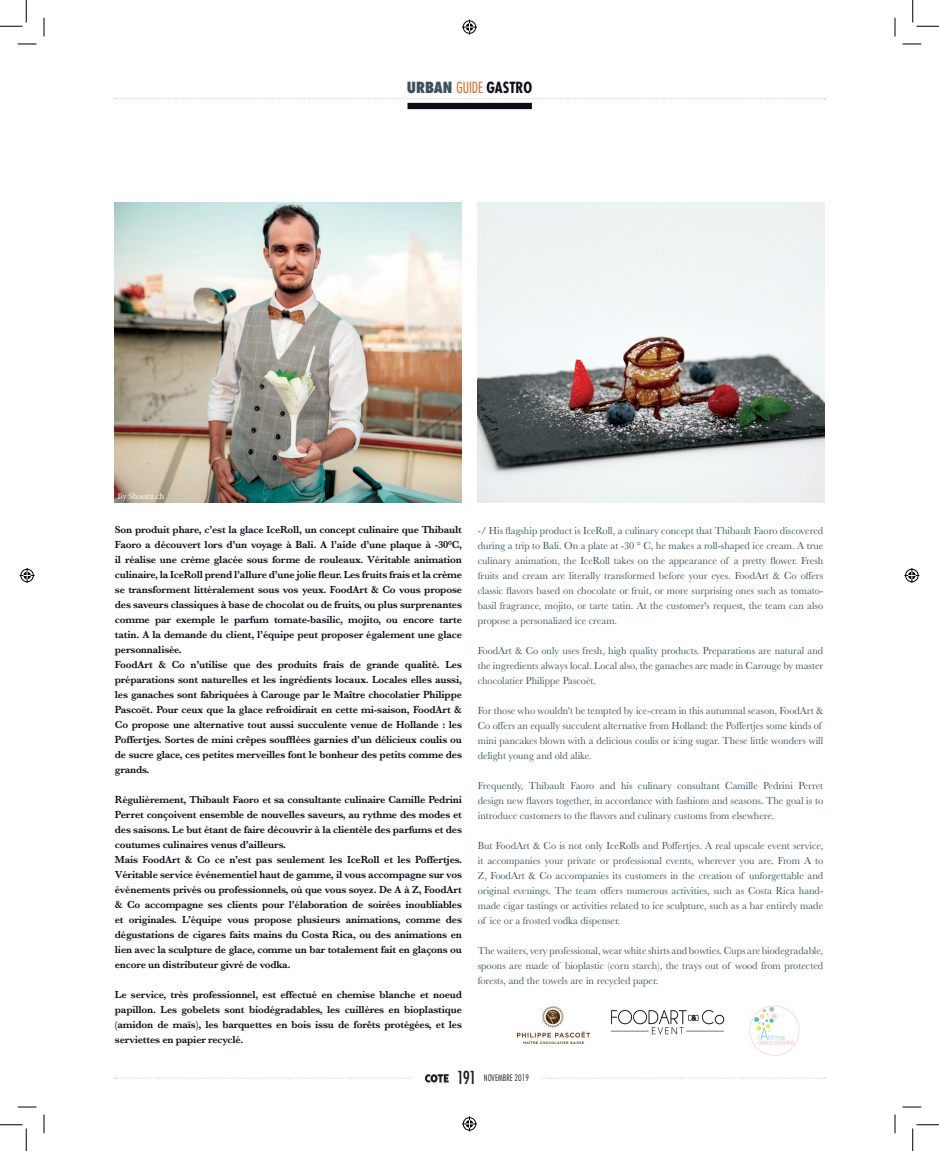
<style>
.page{position:relative;width:939px;height:1151px;background:#fff}
.page>*{position:absolute;margin:0;border:0;box-sizing:border-box;transform-origin:0 0}
.t1{font:700 condensed 15px "Futura";color:#120b19}
.t2{font:600 10.62px/15px "Baskerville";letter-spacing:-.015em;color:#120b19}
.t3{font:10.62px/15px "Baskerville";color:#3d505e;text-align:justify}
.t4{font:300 condensed 8.75px "Futura";color:#231f20}
.t5{font:8.75px "Minion Pro";color:#fff}
.s1{font-weight:800;color:#3d505e}
.s2{font-weight:300;color:#de601d}
.s3{font-weight:500;font-size:17.5px}
</style>
<div class="page">
<svg style="left:115px;top:1074px;width:709px;height:10px"></svg>
<svg style="left:115px;top:98px;width:709px;height:1px"></svg>
<div style="left:407px;top:103px;width:125px;height:6px;background:#120b19"></div>
<img style="left:611px;top:1009px;width:114px;height:26px">
<img style="left:115px;top:203px;width:347px;height:300px">
<img style="left:477px;top:203px;width:347px;height:300px">
<img style="left:749px;top:1005px;width:50px;height:50px">
<img style="left:517px;top:1006px;width:72px;height:38px">
<svg style="left:18px;top:43px;width:18px;height:2px"></svg>
<svg style="left:902px;top:43px;width:19px;height:2px"></svg>
<svg style="left:18px;top:1106px;width:18px;height:2px"></svg>
<svg style="left:902px;top:1106px;width:19px;height:2px"></svg>
<svg style="left:43px;top:18px;width:2px;height:18px"></svg>
<svg style="left:43px;top:1114px;width:2px;height:19px"></svg>
<svg style="left:894px;top:18px;width:1px;height:18px"></svg>
<svg style="left:894px;top:1114px;width:1px;height:19px"></svg>
<svg style="left:0;top:0;width:27px;height:27px"></svg>
<svg style="left:0;top:1124px;width:27px;height:27px"></svg>
<svg style="left:912px;top:0;width:26px;height:27px"></svg>
<svg style="left:912px;top:1124px;width:26px;height:27px"></svg>
<svg style="left:462px;top:20px;width:15px;height:15px"></svg>
<svg style="left:462px;top:1116px;width:15px;height:15px"></svg>
<svg style="left:20px;top:568px;width:15px;height:15px"></svg>
<svg style="left:904px;top:568px;width:15px;height:15px"></svg>
<p class="t5" style="left:117px;top:490px;width:48px">By Shootit.ch</p>
<h1 class="t1" style="left:406px;top:79px;width:127px"><span class="s1">URBAN</span> <span class="s2">GUIDE</span> GASTRO</h1>
<p class="t2" style="left:115px;top:522px;width:348px">Son produit phare, c’est la glace IceRoll, un concept culinaire que Thibault Faoro a découvert lors d’un voyage à Bali. A l’aide d’une plaque à -30°C, il réalise une crème glacée sous forme de rouleaux. Véritable animation culinaire, la IceRoll prend l’allure d’une jolie fleur. Les fruits frais et la crème se transforment littéralement sous vos yeux. FoodArt &amp; Co vous propose des saveurs classiques à base de chocolat ou de fruits, ou plus surprenantes comme par exemple le parfum tomate-basilic, mojito, ou encore tarte tatin. A la demande du client, l’équipe peut proposer également une glace personnalisée.<br>FoodArt &amp; Co n’utilise que des produits frais de grande qualité. Les préparations sont naturelles et les ingrédients locaux. Locales elles aussi, les ganaches sont fabriquées à Carouge par le Maître chocolatier Philippe Pascoët. Pour ceux que la glace refroidirait en cette mi-saison, FoodArt &amp; Co propose une alternative tout aussi succulente venue de Hollande : les Poffertjes. Sortes de mini crêpes soufflées garnies d’un délicieux coulis ou de sucre glace, ces petites merveilles font le bonheur des petits comme des grands.</p>
<p class="t2" style="left:115px;top:792px;width:348px">Régulièrement, Thibault Faoro et sa consultante culinaire Camille Pedrini Perret conçoivent ensemble de nouvelles saveurs, au rythme des modes et des saisons. Le but étant de faire découvrir à la clientèle des parfums et des coutumes culinaires venus d’ailleurs.<br>Mais FoodArt &amp; Co ce n’est pas seulement les IceRoll et les Poffertjes.<br>Véritable service événementiel haut de gamme, il vous accompagne sur vos événements privés ou professionnels, où que vous soyez. De A à Z, FoodArt &amp; Co accompagne ses clients pour l’élaboration de soirées inoubliables et originales. L’équipe vous propose plusieurs animations, comme des dégustations de cigares faits mains du Costa Rica, ou des animations en lien avec la sculpture de glace, comme un bar totalement fait en glaçons ou encore un distributeur givré de vodka.</p>
<p class="t2" style="left:115px;top:987px;width:348px;text-align:justify">Le service, très professionnel, est effectué en chemise blanche et noeud papillon. Les gobelets sont biodégradables, les cuillères en bioplastique (amidon de maïs), les barquettes en bois issu de forêts protégées, et les serviettes en papier recyclé.</p>
<p class="t3" style="left:477px;top:523px;width:347px">-/ His flagship product is IceRoll, a culinary concept that Thibault Faoro discovered during a trip to Bali. On a plate at -30 ° C, he makes a roll-shaped ice cream. A true culinary animation, the IceRoll takes on the appearance of a pretty flower. Fresh fruits and cream are literally transformed before your eyes. FoodArt &amp; Co offers classic flavors based on chocolate or fruit, or more surprising ones such as tomato&shy;basil fragrance, mojito, or tarte tatin. At the customer's request, the team can also propose a personalized ice cream.</p>
<p class="t3" style="left:477px;top:643px;width:347px">FoodArt &amp; Co only uses fresh, high quality products. Preparations are natural and the ingredients always local. Local also, the ganaches are made in Carouge by master chocolatier Philippe Pascoët.</p>
<p class="t3" style="left:477px;top:703px;width:347px;text-align:left">For those who wouldn't be tempted by ice-cream in this autumnal season, FoodArt &amp; Co offers an equally succulent alternative from Holland: the Poffertjes some kinds of mini pancakes blown with a delicious coulis or icing sugar. These little wonders will delight young and old alike.</p>
<p class="t3" style="left:477px;top:778px;width:347px">Frequently, Thibault Faoro and his culinary consultant Camille Pedrini Perret design new flavors together, in accordance with fashions and seasons. The goal is to introduce customers to the flavors and culinary customs from elsewhere.</p>
<p class="t3" style="left:477px;top:838px;width:347px">But FoodArt &amp; Co is not only IceRolls and Poffertjes. A real upscale event service, it accompanies your private or professional events, wherever you are. From A to Z, FoodArt &amp; Co accompanies its customers in the creation of unforgettable and original evenings. The team offers numerous activities, such as Costa Rica hand&shy;made cigar tastings or activities related to ice sculpture, such as a bar entirely made of ice or a frosted vodka dispenser.</p>
<p class="t3" style="left:477px;top:943px;width:347px">The waiters, very professional, wear white shirts and bowties. Cups are biodegradable, spoons are made of bioplastic (corn starch), the trays out of wood from protected forests, and the towels are in recycled paper.</p>
<p class="t4" style="left:456px;top:1073px;width:74px"><span class="s3">191</span> NOVEMBRE 2019</p>
</div>
